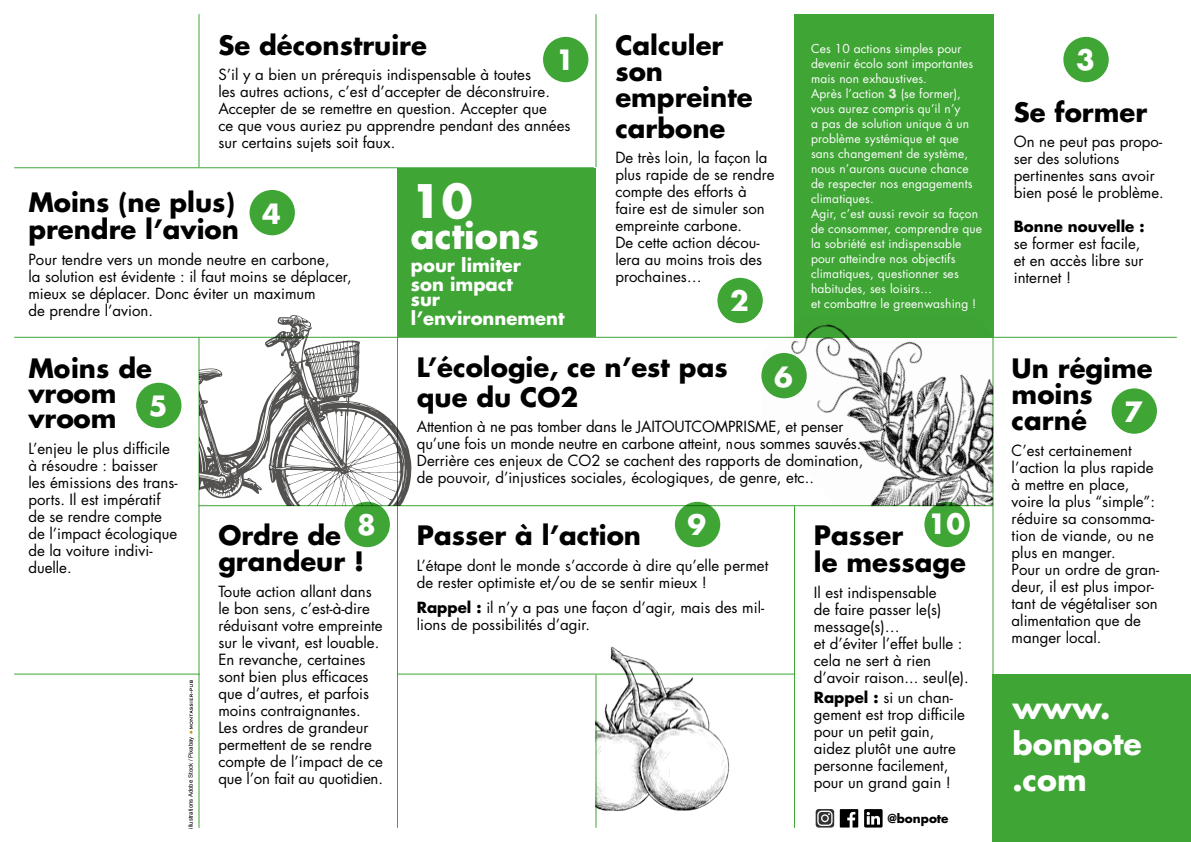
<style>
.page{position:relative;width:1191px;height:842px;background:#fff}
.page>*{position:absolute;margin:0;border:0;box-sizing:border-box;transform-origin:0 0}
.t1{font:700 45px "Futura";color:#fff}
.t2{font:700 35px "Futura";color:#fff}
.t3{font:700 30px/36px "Futura";color:#fff}
.t4{font:700 27.2px "Futura";color:#fff}
.t5{font:700 26px/26px "Futura";color:#000}
.t6{font:700 18px/19px "Futura";color:#fff}
.t7{font:15px/17px "Futura";color:#000}
.t8{font:700 15px "Futura";color:#000}
.t9{font:12px/15px "Futura";letter-spacing:.01em;color:#fff}
.t10{font:700 12px "Futura";color:#000}
.t11{font:6px "Arial";color:#000}
.s1{font-weight:700;color:#e2edd9}
.s2{font-weight:700}
</style>
<div class="page">
<hr style="left:198px;top:14px;width:1px;height:153px;background:#3fa535">
<hr style="left:397px;top:169px;width:1px;height:659px;background:#3fa535">
<hr style="left:794px;top:506px;width:1px;height:322px;background:#3fa535">
<hr style="left:992px;top:14px;width:1px;height:814px;background:#3fa535">
<hr style="left:14px;top:167px;width:580px;height:1px;background:#3fa535">
<hr style="left:14px;top:337px;width:1162px;height:1px;background:#3fa535">
<hr style="left:198px;top:505px;width:794px;height:1px;background:#3fa535">
<hr style="left:14px;top:674px;width:186px;height:1px;background:#3fa535">
<hr style="left:397px;top:674px;width:397px;height:1px;background:#3fa535">
<hr style="left:198px;top:337px;width:1px;height:491px;background:#3fa535">
<hr style="left:595px;top:14px;width:1px;height:153px;background:#3fa535">
<div style="left:794px;top:14px;width:199px;height:323px;background:#3fa535"></div>
<div style="left:397px;top:168px;width:198px;height:169px;background:#3fa535"></div>
<img style="left:595px;top:646px;width:154px;height:182px">
<img style="left:761px;top:324px;width:232px;height:182px">
<svg style="left:199px;top:315px;width:213px;height:191px"></svg>
<svg style="left:199px;top:370px;width:19px;height:4px"></svg>
<svg style="left:215px;top:493px;width:6px;height:3px"></svg>
<svg style="left:268px;top:340px;width:5px;height:3px"></svg>
<svg style="left:815px;top:809px;width:19px;height:18px"></svg>
<svg style="left:817px;top:811px;width:15px;height:15px"></svg>
<svg style="left:839px;top:809px;width:19px;height:18px"></svg>
<svg style="left:864px;top:809px;width:18px;height:18px"></svg>
<div style="left:992px;top:675px;width:199px;height:167px;background:#3fa535"></div>
<svg style="left:189px;top:680px;width:4px;height:54px"></svg>
<div style="left:543px;top:37px;width:45px;height:45px;background:#3fa535;border-radius:50%"></div>
<div style="left:717px;top:278px;width:46px;height:45px;background:#3fa535;border-radius:50%"></div>
<div style="left:1063px;top:37px;width:45px;height:45px;background:#3fa535;border-radius:50%"></div>
<div style="left:249px;top:190px;width:46px;height:45px;background:#3fa535;border-radius:50%"></div>
<div style="left:136px;top:383px;width:45px;height:45px;background:#3fa535;border-radius:50%"></div>
<div style="left:761px;top:353px;width:45px;height:45px;background:#3fa535;border-radius:50%"></div>
<div style="left:1111px;top:388px;width:46px;height:46px;background:#3fa535;border-radius:50%"></div>
<div style="left:675px;top:502px;width:45px;height:45px;background:#3fa535;border-radius:50%"></div>
<div style="left:924px;top:502px;width:45px;height:45px;background:#3fa535;border-radius:50%"></div>
<div style="left:344px;top:502px;width:46px;height:45px;background:#3fa535;border-radius:50%"></div>
<h3 class="t5" style="left:218px;top:31px;width:210px">Se déconstruire</h3>
<p class="t7" style="left:218px;top:66px;width:354px">S’il y a bien un prérequis indispensable à toutes<br>les autres actions, c’est d’accepter de déconstruire.<br>Accepter de se remettre en question. Accepter que<br>ce que vous auriez pu apprendre pendant des années sur certains sujets soit faux.</p>
<h3 class="t5" style="left:615px;top:31px;width:139px">Calculer son empreinte</h3>
<h3 class="t5" style="left:615px;top:114px;width:112px">carbone</h3>
<p class="t7" style="left:615px;top:149px;width:161px">De très loin, la façon la plus rapide de se rendre compte des efforts à faire est de simuler son empreinte carbone.<br>De cette action décou&shy;lera au moins trois des prochaines…</p>
<p class="t9" style="left:811px;top:41px;width:172px">Ces 10 actions simples pour devenir écolo sont importantes mais non exhaustives.<br>Après l’action <span class="s1">3</span> (se former), vous aurez compris qu’il n’y<br>a pas de solution unique à un problème systémique et que sans changement de système, nous n’aurons aucune chance de respecter nos engagements climatiques.<br>Agir, c’est aussi revoir sa façon de consommer, comprendre que la sobriété est indispensable pour atteindre nos objectifs climatiques, questionner ses habitudes, ses loisirs…<br>et combattre le greenwashing !</p>
<h3 class="t4" style="left:556px;top:41px;width:20px">1</h3>
<h1 class="t1" style="left:411px;top:170px;width:63px">10</h1>
<h2 class="t2" style="left:411px;top:212px;width:130px">actions</h2>
<p class="t6" style="left:411px;top:255px;width:112px">pour limiter son impact</p>
<p class="t6" style="left:411px;top:289px;width:155px">sur l’environnement</p>
<h3 class="t5" style="left:28px;top:188px;width:212px;line-height:27px">Moins (ne plus) prendre l’avion</h3>
<p class="t7" style="left:28px;top:250px;width:325px">Pour tendre vers un monde neutre en carbone,<br>la solution est évidente : il faut moins se déplacer, mieux se déplacer. Donc éviter un maximum<br>de prendre l’avion.</p>
<h3 class="t5" style="left:28px;top:355px;width:125px;line-height:25px">Moins de vroom vroom</h3>
<p class="t7" style="left:28px;top:439px;width:151px">L’enjeu le plus difficile à résoudre : baisser les émissions des trans&shy;ports. Il est impératif de se rendre compte de l’impact écologique de la voiture indivi&shy;duelle.</p>
<h3 class="t4" style="left:262px;top:194px;width:20px">4</h3>
<h3 class="t4" style="left:730px;top:282px;width:20px">2</h3>
<h3 class="t5" style="left:417px;top:351px;width:312px;line-height:30px">L’écologie, ce n’est pas que du CO2</h3>
<p class="t7" style="left:417px;top:418px;width:448px">Attention à ne pas tomber dans le JAITOUTCOMPRISME, et penser qu’une fois un monde neutre en carbone atteint, nous sommes sauvés.<br>Derrière ces enjeux de CO2 se cachent des rapports de domination, de pouvoir, d’injustices sociales, écologiques, de genre, etc..</p>
<h3 class="t4" style="left:774px;top:357px;width:20px">6</h3>
<h3 class="t4" style="left:149px;top:387px;width:20px">5</h3>
<h3 class="t4" style="left:357px;top:506px;width:20px">8</h3>
<h3 class="t4" style="left:687px;top:506px;width:20px">9</h3>
<h3 class="t4" style="left:927px;top:504px;width:39px">10</h3>
<h3 class="t5" style="left:218px;top:522px;width:147px">Ordre de grandeur !</h3>
<p class="t7" style="left:218px;top:583px;width:166px">Toute action allant dans le bon sens, c’est-à-dire réduisant votre empreinte sur le vivant, est louable.<br>En revanche, certaines sont bien plus efficaces que d’autres, et parfois moins contraignantes.<br>Les ordres de grandeur permettent de se rendre compte de l’impact de ce que l’on fait au quotidien.</p>
<h3 class="t5" style="left:417px;top:522px;width:226px">Passer à l’action</h3>
<p class="t7" style="left:417px;top:557px;width:353px">L’étape dont le monde s’accorde à dire qu’elle permet de rester optimiste et/ou de se sentir mieux !</p>
<p class="t7" style="left:417px;top:599px;width:349px"><span class="s2">Rappel :</span> il n’y a pas une façon d’agir, mais des mil&shy;lions de possibilités d’agir.</p>
<h3 class="t5" style="left:814px;top:521px;width:154px;line-height:27px">Passer<br>le message</h3>
<p class="t7" style="left:814px;top:584px;width:156px">Il est indispensable<br>de faire passer le(s) message(s)…<br>et d’éviter l’effet bulle : cela ne sert à rien d’avoir raison... seul(e).</p>
<p class="t7" style="left:814px;top:688px;width:152px"><span class="s2">Rappel :</span> si un chan&shy;gement est trop difficile pour un petit gain, aidez plutôt une autre personne facilement, pour un grand gain !</p>
<p class="t11" style="left:187px;top:828px;width:93px;rotate:-90deg">illustrations Adobe Stock / Pixabay</p>
<p class="t10" style="left:888px;top:810px;width:62px">@bonpote</p>
<h3 class="t4" style="left:1076px;top:41px;width:20px">3</h3>
<h3 class="t5" style="left:1013px;top:98px;width:135px">Se former</h3>
<p class="t7" style="left:1013px;top:133px;width:152px">On ne peut pas propo&shy;ser des solutions pertinentes sans avoir bien posé le problème.</p>
<p class="t8" style="left:1013px;top:216px;width:132px">Bonne nouvelle :</p>
<p class="t7" style="left:1013px;top:235px;width:131px">se former est facile, et en accès libre sur internet !</p>
<h3 class="t5" style="left:1011px;top:355px;width:142px">Un régime moins carné</h3>
<p class="t7" style="left:1011px;top:441px;width:149px">C’est certainement l’action la plus rapide à mettre en place, voire la plus “simple”: réduire sa consomma&shy;tion de viande, ou ne plus en manger.<br>Pour un ordre de gran&shy;deur, il est plus impor&shy;tant de végétaliser son alimentation que de manger local.</p>
<h3 class="t4" style="left:1124px;top:393px;width:20px">7</h3>
<h3 class="t3" style="left:1012px;top:688px;width:131px">www. bonpote .com</h3>
</div>
